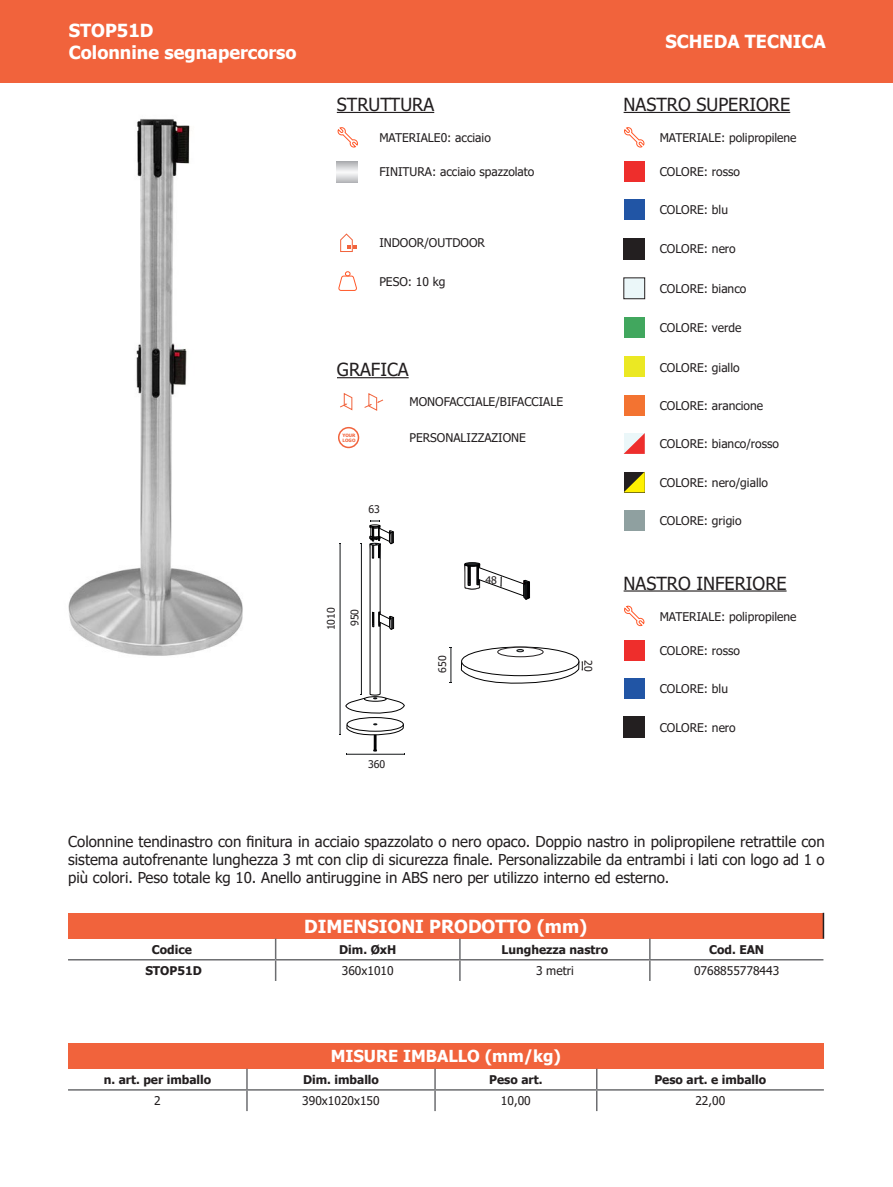
<style>
.page{position:relative;width:893px;height:1187px;background:#fff}
.page>*{position:absolute;margin:0;border:0;box-sizing:border-box;transform-origin:0 0}
.t1{font:700 18px "Tahoma";color:#fff}
.t2{font:18px "Tahoma";color:#231f20}
.t3{font:700 16.5px "Tahoma";color:#fff}
.t4{font:15px/18px "Tahoma";color:#231f20;text-align:justify}
.t5{font:12px "Tahoma";color:#231f20}
.t6{font:700 12px "Tahoma";color:#231f20}
.t7{font:10.5px "Tahoma";color:#231f20}
.t8{font:700 4.5px "Tahoma";color:#f1633c}
</style>
<div class="page">
<div style="left:0;top:0;width:893px;height:82px;background:#f1633c"></div>
<svg style="left:340px;top:233px;width:17px;height:19px"></svg>
<svg style="left:338px;top:271px;width:19px;height:20px"></svg>
<svg style="left:337px;top:127px;width:21px;height:21px"></svg>
<div style="left:338px;top:427px;width:21px;height:21px;border:2px solid #f1633c;border-radius:50%"></div>
<svg style="left:340px;top:393px;width:13px;height:18px"></svg>
<svg style="left:364px;top:393px;width:19px;height:18px"></svg>
<div style="left:497px;top:647px;width:46px;height:10px;border:1px solid #231f20;border-radius:50%"></div>
<svg style="left:477px;top:647px;width:22px;height:7px"></svg>
<svg style="left:517px;top:649px;width:7px;height:3px"></svg>
<hr style="left:451px;top:647px;width:1px;height:36px;background:#111416">
<svg style="left:461px;top:661px;width:122px;height:23px"></svg>
<div style="left:465px;top:562px;width:15px;height:3px;border:1px solid #000001;border-radius:50%"></div>
<svg style="left:464px;top:563px;width:66px;height:36px"></svg>
<hr style="left:340px;top:543px;width:1px;height:191px;background:#111416">
<svg style="left:339px;top:723px;width:66px;height:32px"></svg>
<div style="left:347px;top:717px;width:56px;height:14px;border:1px solid #000001;border-radius:50%"></div>
<svg style="left:339px;top:520px;width:65px;height:193px"></svg>
<svg style="left:337px;top:161px;width:21px;height:21px"></svg>
<svg style="left:624px;top:127px;width:21px;height:21px"></svg>
<div style="left:624px;top:161px;width:20px;height:21px;background:#ee2e2c"></div>
<div style="left:624px;top:238px;width:21px;height:21px;background:#231f20"></div>
<div style="left:624px;top:278px;width:21px;height:21px;background:#ebf7f9"></div>
<div style="left:624px;top:278px;width:21px;height:21px;border:1px solid #231f20"></div>
<div style="left:624px;top:317px;width:20px;height:21px;background:#41a75e"></div>
<div style="left:624px;top:356px;width:20px;height:21px;background:#ebe823"></div>
<div style="left:624px;top:395px;width:20px;height:20px;background:#f37331"></div>
<div style="left:624px;top:510px;width:20px;height:21px;background:#8fa0a0"></div>
<svg style="left:624px;top:433px;width:21px;height:21px"></svg>
<svg style="left:624px;top:471px;width:21px;height:21px"></svg>
<div style="left:624px;top:199px;width:20px;height:21px;background:#2155a5"></div>
<svg style="left:624px;top:605px;width:21px;height:21px"></svg>
<div style="left:624px;top:639px;width:20px;height:21px;background:#ee2e2c"></div>
<div style="left:624px;top:716px;width:21px;height:21px;background:#231f20"></div>
<div style="left:624px;top:678px;width:20px;height:20px;background:#2155a5"></div>
<hr style="left:337px;top:377px;width:72px;height:1px;background:#231f20">
<hr style="left:337px;top:112px;width:97px;height:1px;background:#231f20">
<hr style="left:624px;top:590px;width:163px;height:1px;background:#231f20">
<hr style="left:624px;top:112px;width:166px;height:1px;background:#231f20">
<div style="left:68px;top:1043px;width:756px;height:25px;background:#f1633c"></div>
<hr style="left:246px;top:1068px;width:2px;height:21px;background:#6c6d70">
<hr style="left:434px;top:1068px;width:2px;height:21px;background:#6c6d70">
<hr style="left:68px;top:1089px;width:179px;height:1px;background:#6c6d70">
<hr style="left:247px;top:1089px;width:188px;height:1px;background:#6c6d70">
<hr style="left:246px;top:1090px;width:2px;height:20px;background:#6c6d70">
<hr style="left:435px;top:1089px;width:162px;height:1px;background:#6c6d70">
<hr style="left:434px;top:1090px;width:2px;height:20px;background:#6c6d70">
<hr style="left:597px;top:1089px;width:227px;height:1px;background:#6c6d70">
<svg style="left:596px;top:1068px;width:1px;height:42px"></svg>
<div style="left:68px;top:912px;width:755px;height:26px;background:#f1633c"></div>
<hr style="left:459px;top:938px;width:2px;height:20px;background:#6c6d70">
<hr style="left:649px;top:938px;width:2px;height:20px;background:#6c6d70">
<hr style="left:68px;top:958px;width:208px;height:2px;background:#6c6d70">
<hr style="left:276px;top:958px;width:184px;height:2px;background:#6c6d70">
<svg style="left:275px;top:938px;width:1px;height:42px"></svg>
<hr style="left:460px;top:958px;width:190px;height:2px;background:#6c6d70">
<hr style="left:459px;top:960px;width:2px;height:20px;background:#6c6d70">
<hr style="left:650px;top:958px;width:173px;height:2px;background:#6c6d70">
<hr style="left:649px;top:960px;width:2px;height:20px;background:#6c6d70">
<svg style="left:823px;top:912px;width:1px;height:26px"></svg>
<img style="left:68px;top:119px;width:175px;height:537px">
<p class="t1" style="left:69px;top:18px;width:86px">STOP51D</p>
<p class="t1" style="left:69px;top:40px;width:229px">Colonnine segnapercorso</p>
<p class="t2" style="left:337px;top:92px;width:99px">STRUTTURA</p>
<p class="t5" style="left:379px;top:130px;width:113px">MATERIALE0: acciaio</p>
<p class="t5" style="left:379px;top:164px;width:157px">FINITURA: acciaio spazzolato</p>
<p class="t5" style="left:379px;top:235px;width:107px">INDOOR/OUTDOOR</p>
<p class="t5" style="left:379px;top:273px;width:67px">PESO: 10 kg</p>
<p class="t2" style="left:337px;top:357px;width:73px">GRAFICA</p>
<p class="t8" style="left:342px;top:432px;width:15px">YOUR</p>
<p class="t8" style="left:343px;top:437px;width:14px">LOGO</p>
<p class="t7" style="left:368px;top:502px;width:13px">63</p>
<p class="t7" style="left:324px;top:630px;width:24px;rotate:-90deg">1010</p>
<p class="t7" style="left:348px;top:626px;width:19px;rotate:-90deg">950</p>
<p class="t5" style="left:409px;top:393px;width:155px">MONOFACCIALE/BIFACCIALE</p>
<p class="t5" style="left:409px;top:429px;width:118px">PERSONALIZZAZIONE</p>
<p class="t7" style="left:485px;top:573px;width:13px">48</p>
<p class="t7" style="left:435px;top:673px;width:19px;rotate:-90deg">650</p>
<p class="t7" style="left:595px;top:660px;width:13px;rotate:90deg">20</p>
<p class="t7" style="left:368px;top:757px;width:19px">360</p>
<h1 class="t1" style="left:678px;top:21px;width:162px">SCHEDA TECNICA</h1>
<h1 class="t1" style="left:665px;top:29px;width:162px">SCHEDA TECNICA</h1>
<p class="t2" style="left:624px;top:92px;width:168px">NASTRO SUPERIORE</p>
<p class="t5" style="left:660px;top:130px;width:138px">MATERIALE: polipropilene</p>
<p class="t5" style="left:660px;top:164px;width:82px">COLORE: rosso</p>
<p class="t5" style="left:660px;top:202px;width:70px">COLORE: blu</p>
<p class="t5" style="left:660px;top:241px;width:78px">COLORE: nero</p>
<p class="t5" style="left:660px;top:280px;width:88px">COLORE: bianco</p>
<p class="t5" style="left:660px;top:320px;width:83px">COLORE: verde</p>
<p class="t5" style="left:660px;top:359px;width:81px">COLORE: giallo</p>
<p class="t5" style="left:660px;top:397px;width:105px">COLORE: arancione</p>
<p class="t5" style="left:660px;top:436px;width:121px">COLORE: bianco/rosso</p>
<p class="t5" style="left:660px;top:474px;width:110px">COLORE: nero/giallo</p>
<p class="t5" style="left:660px;top:512px;width:83px">COLORE: grigio</p>
<p class="t2" style="left:624px;top:571px;width:164px">NASTRO INFERIORE</p>
<p class="t5" style="left:660px;top:608px;width:138px">MATERIALE: polipropilene</p>
<p class="t5" style="left:660px;top:642px;width:82px">COLORE: rosso</p>
<p class="t5" style="left:660px;top:680px;width:70px">COLORE: blu</p>
<p class="t5" style="left:660px;top:719px;width:78px">COLORE: nero</p>
<p class="t4" style="left:68px;top:833px;width:758px">Colonnine tendinastro con finitura in acciaio spazzolato o nero opaco. Doppio nastro in polipropilene retrattile con sistema autofrenante lunghezza 3 mt con clip di sicurezza finale. Personalizzabile da entrambi i lati con logo ad 1 o più colori. Peso totale kg 10. Anello antiruggine in ABS nero per utilizzo interno ed esterno.</p>
<p class="t1" style="left:304px;top:913px;width:285px">DIMENSIONI PRODOTTO (mm)</p>
<p class="t6" style="left:152px;top:940px;width:42px">Codice</p>
<p class="t6" style="left:339px;top:940px;width:59px">Dim. ØxH</p>
<p class="t6" style="left:502px;top:940px;width:108px">Lunghezza nastro</p>
<p class="t6" style="left:709px;top:940px;width:57px">Cod. EAN</p>
<p class="t6" style="left:145px;top:962px;width:58px">STOP51D</p>
<p class="t5" style="left:342px;top:962px;width:53px">360x1010</p>
<p class="t5" style="left:536px;top:962px;width:39px">3 metri</p>
<p class="t5" style="left:694px;top:962px;width:87px">0768855778443</p>
<p class="t3" style="left:331px;top:1044px;width:232px">MISURE IMBALLO (mm/kg)</p>
<p class="t6" style="left:104px;top:1070px;width:109px">n. art. per imballo</p>
<p class="t6" style="left:303px;top:1070px;width:77px">Dim. imballo</p>
<p class="t6" style="left:489px;top:1070px;width:55px">Peso art.</p>
<p class="t6" style="left:654px;top:1070px;width:113px">Peso art. e imballo</p>
<p class="t5" style="left:154px;top:1092px;width:8px">2</p>
<p class="t5" style="left:302px;top:1092px;width:79px">390x1020x150</p>
<p class="t5" style="left:501px;top:1092px;width:31px">10,00</p>
<p class="t5" style="left:695px;top:1092px;width:31px">22,00</p>
</div>
